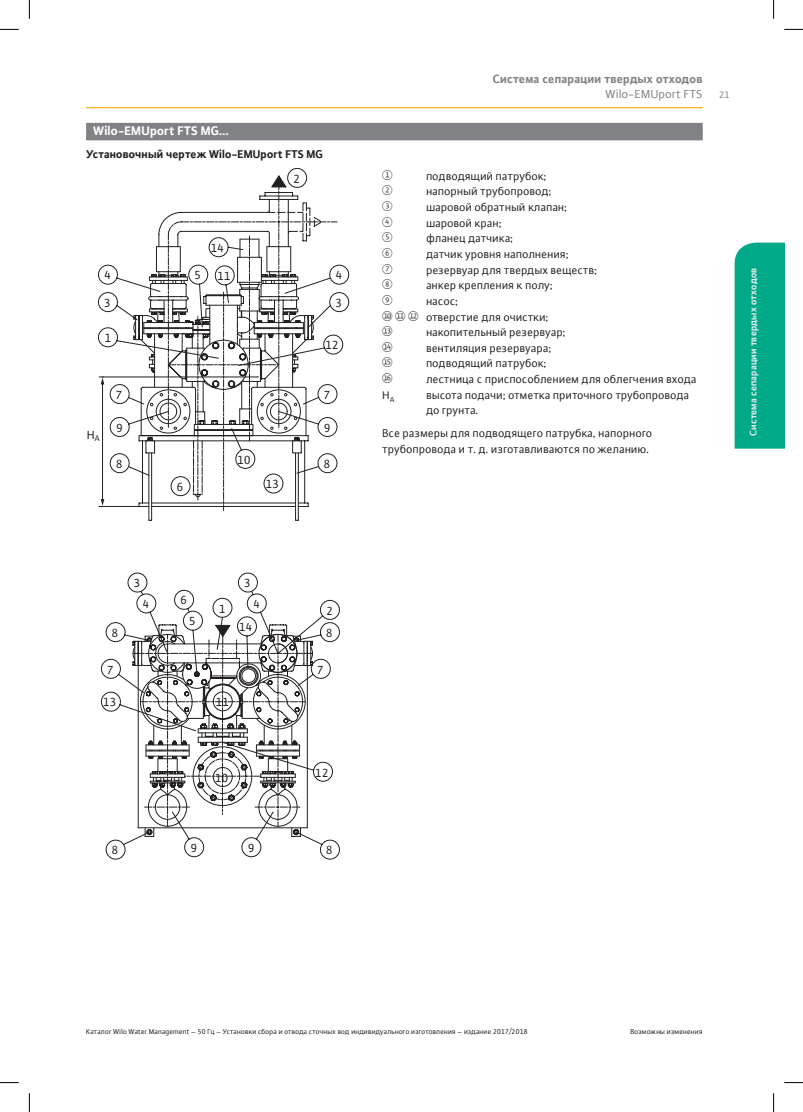
<style>
.page{position:relative;width:803px;height:1112px;background:#fff}
.page>*{position:absolute;margin:0;border:0;box-sizing:border-box;transform-origin:0 0}
.t1{font:15px "WILO Pict";color:#231f20}
.t2{font:700 13.12px "WILO Plus FM";color:#fff}
.t3{font:12.5px "WILO Plus FM";color:#231f20}
.t4{font:700 12.5px "WILO Plus FM";color:#808285}
.t5{font:12.5px "WILO Plus FM";color:#808285}
.t6{font:11.88px/15.6px "WILO Plus FM";color:#231f20}
.t7{font:700 11.88px "WILO Plus FM";color:#231f20}
.t8{font:700 10px "WILO Plus FM";color:#e6e7e9}
.t9{font:10px "WILO Plus FM";color:#808285}
.t10{font:7.5px "WILO Plus FM";color:#231f20}
.s1{font-family:"WILO Pict";font-size:15px}
</style>
<div class="page">
<hr style="left:86px;top:107px;width:617px;height:1px;background:#faaf18">
<div style="left:734px;top:242px;width:50px;height:206px;background:#0a8"></div>
<div style="left:86px;top:123px;width:617px;height:17px;background:#808285"></div>
<div style="left:329px;top:292px;width:20px;height:20px;border:1px solid #231f20;border-radius:50%"></div>
<div style="left:329px;top:265px;width:20px;height:19px;border:1px solid #231f20;border-radius:50%"></div>
<svg style="left:98px;top:264px;width:245px;height:595px"></svg>
<svg style="left:133px;top:176px;width:204px;height:650px"></svg>
<svg style="left:0;top:29px;width:19px;height:1px"></svg>
<svg style="left:784px;top:29px;width:19px;height:1px"></svg>
<svg style="left:0;top:1082px;width:19px;height:1px"></svg>
<svg style="left:784px;top:1082px;width:19px;height:1px"></svg>
<svg style="left:29px;top:0;width:1px;height:19px"></svg>
<svg style="left:29px;top:1093px;width:1px;height:18px"></svg>
<svg style="left:773px;top:0;width:1px;height:19px"></svg>
<svg style="left:773px;top:1093px;width:1px;height:18px"></svg>
<p class="t2" style="left:93px;top:122px;width:137px">Wilo-EMUport FTS MG...</p>
<p class="t7" style="left:86px;top:146px;width:239px">Установочный чертеж Wilo-EMUport FTS MG</p>
<p class="t3" style="left:294px;top:171px;width:8px">2</p>
<p class="t3" style="left:211px;top:240px;width:15px">14</p>
<p class="t3" style="left:104px;top:267px;width:8px">4</p>
<p class="t3" style="left:195px;top:267px;width:8px">5</p>
<p class="t3" style="left:336px;top:267px;width:8px">4</p>
<p class="t3" style="left:218px;top:268px;width:15px">11</p>
<p class="t3" style="left:104px;top:295px;width:8px">3</p>
<p class="t3" style="left:336px;top:295px;width:8px">3</p>
<p class="t3" style="left:105px;top:330px;width:8px">1</p>
<p class="t3" style="left:325px;top:337px;width:15px">12</p>
<p class="t3" style="left:116px;top:387px;width:8px">7</p>
<p class="t3" style="left:324px;top:387px;width:8px">7</p>
<p class="t3" style="left:87px;top:426px;width:15px">H<sub>A</sub></p>
<p class="t3" style="left:116px;top:419px;width:8px">9</p>
<p class="t3" style="left:324px;top:419px;width:8px">9</p>
<p class="t3" style="left:116px;top:456px;width:8px">8</p>
<p class="t3" style="left:238px;top:451px;width:15px">10</p>
<p class="t3" style="left:324px;top:456px;width:8px">8</p>
<p class="t3" style="left:177px;top:479px;width:8px">6</p>
<p class="t3" style="left:266px;top:476px;width:15px">13</p>
<p class="t3" style="left:134px;top:575px;width:8px">3</p>
<p class="t3" style="left:143px;top:596px;width:8px">4</p>
<p class="t3" style="left:180px;top:592px;width:8px">6</p>
<p class="t3" style="left:219px;top:600px;width:8px">1</p>
<p class="t3" style="left:244px;top:575px;width:8px">3</p>
<p class="t3" style="left:253px;top:596px;width:8px">4</p>
<p class="t3" style="left:326px;top:602px;width:8px">2</p>
<p class="t3" style="left:189px;top:613px;width:8px">5</p>
<p class="t3" style="left:239px;top:619px;width:15px">14</p>
<p class="t3" style="left:112px;top:624px;width:8px">8</p>
<p class="t3" style="left:326px;top:624px;width:8px">8</p>
<p class="t3" style="left:107px;top:661px;width:8px">7</p>
<p class="t3" style="left:317px;top:661px;width:8px">7</p>
<p class="t3" style="left:216px;top:694px;width:15px">11</p>
<p class="t3" style="left:103px;top:694px;width:15px">13</p>
<p class="t3" style="left:215px;top:769px;width:15px">10</p>
<p class="t3" style="left:315px;top:764px;width:15px">12</p>
<p class="t3" style="left:112px;top:842px;width:8px">8</p>
<p class="t3" style="left:190px;top:839px;width:8px">9</p>
<p class="t3" style="left:248px;top:839px;width:8px">9</p>
<p class="t3" style="left:326px;top:842px;width:8px">8</p>
<p class="t4" style="left:493px;top:70px;width:212px">Система сепарации твердых отходов</p>
<p class="t5" style="left:606px;top:86px;width:99px">Wilo-EMUport FTS</p>
<p class="t9" style="left:719px;top:88px;width:12px">21</p>
<p class="t1" style="left:383px;top:169px;width:11px">›</p>
<p class="t6" style="left:426px;top:168px;width:122px">подводящий патрубок;</p>
<p class="t1" style="left:383px;top:184px;width:11px">œ</p>
<p class="t6" style="left:426px;top:183px;width:127px">напорный трубопровод;</p>
<p class="t1" style="left:383px;top:200px;width:11px">ž</p>
<p class="t6" style="left:426px;top:199px;width:143px">шаровой обратный клапан;</p>
<p class="t1" style="left:383px;top:215px;width:11px">Ÿ</p>
<p class="t6" style="left:426px;top:215px;width:77px">шаровой кран;</p>
<p class="t1" style="left:383px;top:231px;width:11px">¡</p>
<p class="t6" style="left:426px;top:230px;width:89px">фланец датчика;</p>
<p class="t1" style="left:383px;top:247px;width:11px">¢</p>
<p class="t6" style="left:426px;top:246px;width:144px">датчик уровня наполнения;</p>
<p class="t1" style="left:383px;top:262px;width:11px">£</p>
<p class="t6" style="left:426px;top:261px;width:172px">резервуар для твердых веществ;</p>
<p class="t1" style="left:383px;top:278px;width:11px">¤</p>
<p class="t6" style="left:426px;top:277px;width:128px">анкер крепления к полу;</p>
<p class="t1" style="left:383px;top:294px;width:11px">¥</p>
<p class="t6" style="left:383px;top:293px;width:168px;text-indent:44px">насос;<br><span class="s1">¦ ¨ ©</span> отверстие для очистки;</p>
<p class="t1" style="left:383px;top:325px;width:11px">ª</p>
<p class="t6" style="left:426px;top:324px;width:141px">накопительный резервуар;</p>
<p class="t1" style="left:383px;top:340px;width:11px">«</p>
<p class="t6" style="left:426px;top:340px;width:127px">вентиляция резервуара;</p>
<p class="t1" style="left:383px;top:356px;width:11px">¬</p>
<p class="t6" style="left:426px;top:355px;width:122px">подводящий патрубок;</p>
<p class="t1" style="left:383px;top:372px;width:11px">®</p>
<p class="t6" style="left:426px;top:371px;width:272px">лестница с приспособлением для облегчения входа</p>
<p class="t6" style="left:383px;top:386px;width:14px">H<sub>A</sub></p>
<p class="t6" style="left:426px;top:386px;width:265px">высота подачи; отметка приточного трубопровода до грунта.</p>
<p class="t6" style="left:383px;top:425px;width:271px">Все размеры для подводящего патрубка, напорного трубопровода и т. д. изготавливаются по желанию.</p>
<p class="t8" style="left:746px;top:435px;width:170px;rotate:-90deg">Система сепарации твердых отходов</p>
<p class="t10" style="left:86px;top:1026px;width:443px">Каталог Wilo Water Management – 50 Гц – Установки сбора и отвода сточных вод индивидуального изготовления – издание 2017/2018</p>
<p class="t10" style="left:630px;top:1026px;width:74px">Возможны изменения</p>
</div>
